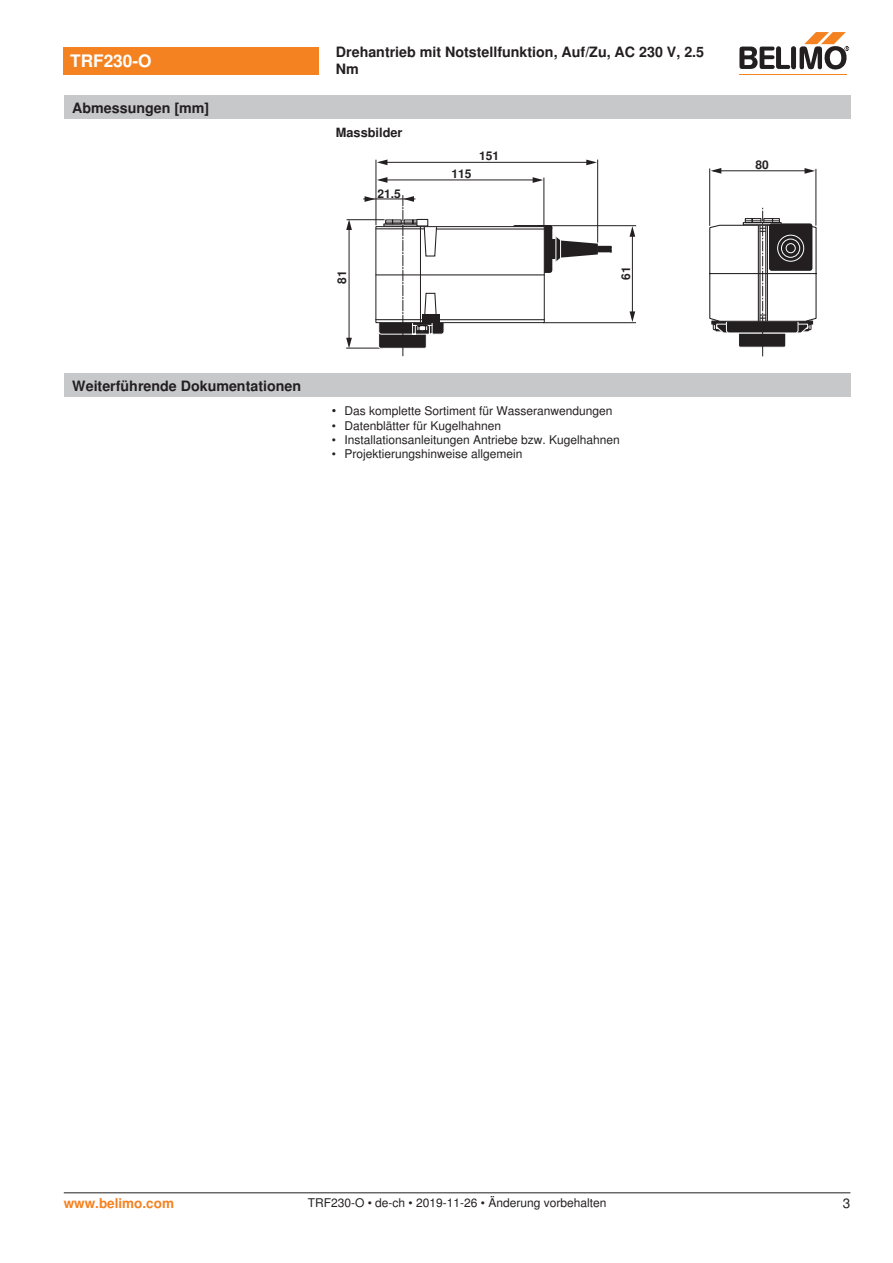
<style>
.page{position:relative;width:893px;height:1263px;background:#fff}
.page>*{position:absolute;margin:0;border:0;box-sizing:border-box;transform-origin:0 0}
.t1{font:700 17.25px "Nimbus Sans BEL";color:#fff}
.t2{font:700 14.25px/17.1px "Nimbus Sans BEL";color:#231f20}
.t3{font:700 13.5px "Nimbus Sans BEL";color:#f58220}
.Rechtsbündig_Footer{font:13.5px "Nimbus Sans BEL";color:#231f20}
.t4{font:700 12.75px "Nimbus Sans BEL";color:#231f20}
.Bulletpoints{font:12px "Nimbus Sans BEL";color:#231f20}
.Footer_EU_center{font:12px "Nimbus Sans BEL";color:#231f20}
.t5{font:700 12px "Nimbus Sans BEL";color:#231f20}
.s1{font-size:12.75px}
</style>
<div class="page">
<svg style="left:586px;top:160px;width:11px;height:5px"></svg>
<hr style="left:597px;top:160px;width:1px;height:83px;background:#231f20">
<hr style="left:632px;top:229px;width:1px;height:90px;background:#231f20">
<svg style="left:629px;top:226px;width:6px;height:11px"></svg>
<svg style="left:630px;top:311px;width:5px;height:11px"></svg>
<hr style="left:363px;top:199px;width:52px;height:1px;background:#231f20">
<hr style="left:380px;top:180px;width:160px;height:1px;background:#231f20">
<svg style="left:533px;top:177px;width:10px;height:6px"></svg>
<svg style="left:377px;top:177px;width:10px;height:6px"></svg>
<hr style="left:380px;top:162px;width:214px;height:1px;background:#231f20">
<svg style="left:377px;top:159px;width:10px;height:6px"></svg>
<hr style="left:376px;top:160px;width:1px;height:65px;background:#231f20">
<hr style="left:544px;top:178px;width:1px;height:55px;background:#231f20">
<hr style="left:349px;top:223px;width:1px;height:121px;background:#231f20">
<svg style="left:346px;top:219px;width:6px;height:11px"></svg>
<svg style="left:346px;top:338px;width:6px;height:10px"></svg>
<hr style="left:346px;top:348px;width:37px;height:1px;background:#231f20">
<hr style="left:347px;top:219px;width:37px;height:1px;background:#231f20">
<hr style="left:543px;top:322px;width:93px;height:1px;background:#231f20">
<hr style="left:550px;top:225px;width:86px;height:1px;background:#231f20">
<svg style="left:512px;top:225px;width:40px;height:5px"></svg>
<div style="left:536px;top:225px;width:16px;height:48px;background:#231f20;border-radius:3px"></div>
<div style="left:375px;top:226px;width:170px;height:97px;background:#fff;border:1px solid #231f20"></div>
<hr style="left:376px;top:274px;width:168px;height:1px;background:#231f20">
<div style="left:549px;top:240px;width:8px;height:19px;background:#231f20"></div>
<hr style="left:436px;top:228px;width:108px;height:2px;background:#231f20">
<hr style="left:437px;top:319px;width:107px;height:1px;background:#231f20">
<svg style="left:365px;top:195px;width:80px;height:161px"></svg>
<svg style="left:555px;top:236px;width:57px;height:26px"></svg>
<div style="left:422px;top:314px;width:17px;height:8px;background:#231f20"></div>
<hr style="left:713px;top:171px;width:98px;height:1px;background:#231f20">
<svg style="left:804px;top:168px;width:11px;height:6px"></svg>
<svg style="left:711px;top:168px;width:10px;height:6px"></svg>
<hr style="left:709px;top:168px;width:1px;height:58px;background:#231f20">
<hr style="left:816px;top:169px;width:1px;height:57px;background:#231f20">
<svg style="left:709px;top:206px;width:108px;height:150px"></svg>
<div style="left:64px;top:374px;width:786px;height:23px;background:#c7c8ca"></div>
<div style="left:64px;top:47px;width:255px;height:27px;background:#f58220"></div>
<hr style="left:739px;top:74px;width:107px;height:1px;background:#f58220">
<svg style="left:739px;top:32px;width:110px;height:38px"></svg>
<div style="left:64px;top:96px;width:786px;height:23px;background:#c7c8ca"></div>
<hr style="left:64px;top:1192px;width:786px;height:1px;background:#231f20">
<p class="t1" style="left:70px;top:51px;width:83px">TRF230-O</p>
<p class="t2" style="left:336px;top:44px;width:370px">Drehantrieb mit Notstellfunktion, Auf/Zu, AC 230 V, 2.5<br>Nm</p>
<p class="t2" style="left:72px;top:100px;width:138px">Abmessungen [mm]</p>
<p class="t4" style="left:336px;top:125px;width:68px">Massbilder</p>
<p class="t5" style="left:334px;top:284px;width:15px;rotate:-90deg">81</p>
<p class="t5" style="left:378px;top:186px;width:25px">21.5</p>
<p class="t5" style="left:452px;top:166px;width:22px">115</p>
<p class="t5" style="left:479px;top:148px;width:22px">151</p>
<p class="t5" style="left:618px;top:280px;width:15px;rotate:-90deg">61</p>
<p class="t2" style="left:72px;top:378px;width:230px">Weiterführende Dokumentationen</p>
<p class="Bulletpoints" style="left:332px;top:404px;width:282px"><span class="s1">•</span> Das komplette Sortiment für Wasseranwendungen</p>
<p class="Bulletpoints" style="left:332px;top:418px;width:171px">• Datenblätter für Kugelhahnen</p>
<p class="Bulletpoints" style="left:332px;top:432px;width:290px">• Installationsanleitungen Antriebe bzw. Kugelhahnen</p>
<p class="Bulletpoints" style="left:332px;top:447px;width:192px">• Projektierungshinweise allgemein</p>
<p class="t5" style="left:756px;top:157px;width:15px">80</p>
<p class="t3" style="left:64px;top:1195px;width:112px">www.belimo.com</p>
<p class="Footer_EU_center" style="left:308px;top:1196px;width:300px">TRF230-O • de-ch • 2019-11-26 • Änderung vorbehalten</p>
<p class="Rechtsbündig_Footer" style="left:843px;top:1195px;width:9px">3</p>
</div>
